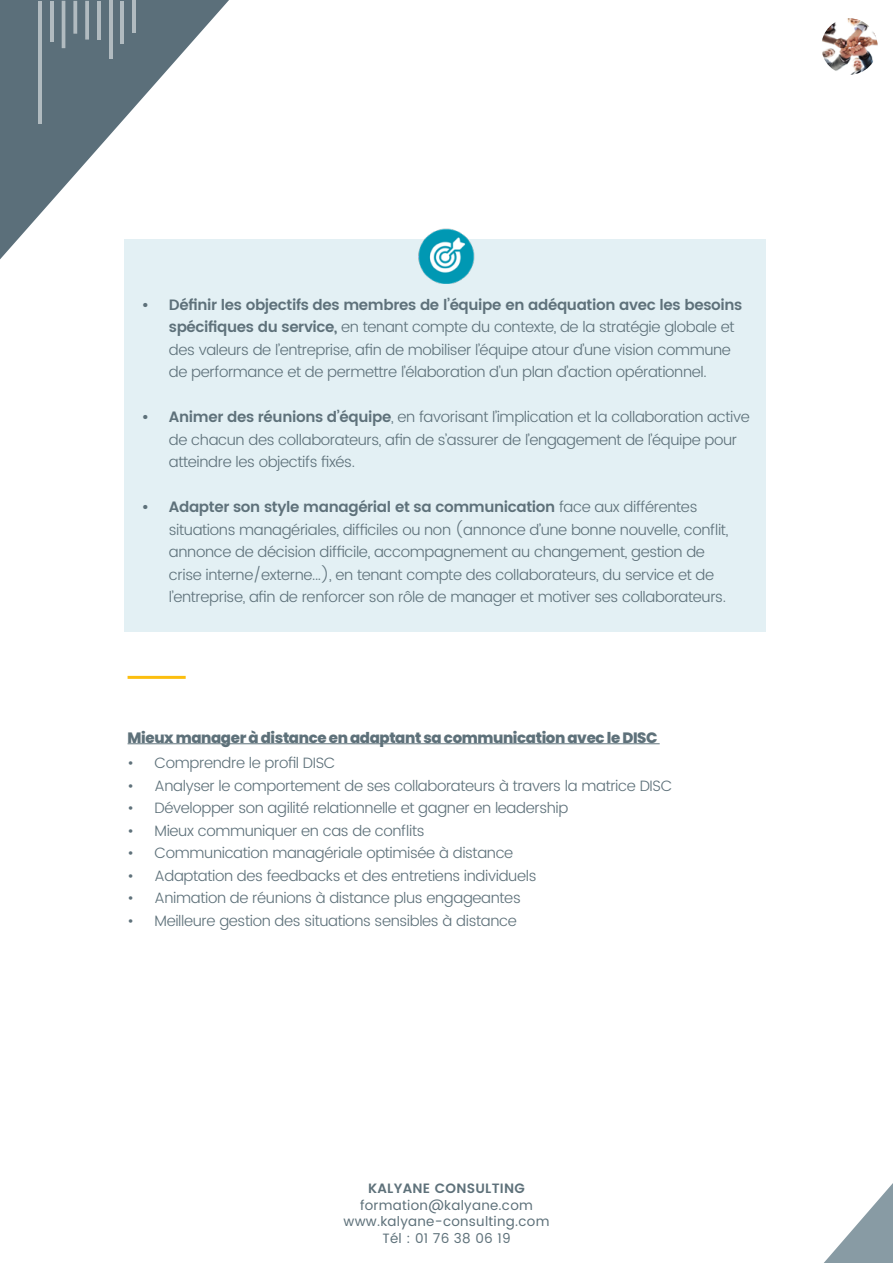
<style>
.page{position:relative;width:893px;height:1263px;background:#fff}
.page>*{position:absolute;margin:0;border:0;box-sizing:border-box;transform-origin:0 0}
.t1{font:300 15px/22.5px "Poppins";letter-spacing:-.025em;color:#5e717a}
.t2{font:800 15px "Poppins";letter-spacing:-.025em;color:#5e717a}
.t3{font:13.5px/16.5px "Poppins";letter-spacing:.02em;color:#5e717a;text-align:center}
.t4{font:600 13.5px "Poppins";letter-spacing:.02em;color:#5e717a}
.s1{font-weight:600}
</style>
<div class="page">
<svg style="left:824px;top:1183px;width:69px;height:80px"></svg>
<svg style="left:0;top:0;width:229px;height:259px;fill:#5e727d"></svg>
<hr style="left:38px;top:1px;width:4px;height:122px;background:#b1bbc0">
<hr style="left:132px;top:1px;width:4px;height:32px;background:#b1bbc0">
<hr style="left:121px;top:1px;width:3px;height:43px;background:#fff">
<hr style="left:50px;top:1px;width:4px;height:41px;background:#b1bbc0">
<hr style="left:62px;top:1px;width:3px;height:47px;background:#fff">
<svg style="left:73px;top:1px;width:4px;height:33px"></svg>
<svg style="left:85px;top:1px;width:4px;height:39px"></svg>
<hr style="left:97px;top:1px;width:4px;height:39px;background:#b1bbc0">
<hr style="left:109px;top:1px;width:4px;height:58px;background:#b1bbc0">
<img style="left:821px;top:18px;width:57px;height:57px;border-radius:28px">
<div style="left:124px;top:239px;width:641px;height:392px;background:#e3f0f4"></div>
<img style="left:418px;top:229px;width:57px;height:55px">
<hr style="left:128px;top:743px;width:532px;height:1px;background:#5e717a">
<hr style="left:128px;top:676px;width:58px;height:3px;background:#fcbe0e">
<p class="t1" style="left:169px;top:294px;width:575px;text-indent:-27px"><span class="s1">• Définir les objectifs des membres de l’équipe en adéquation avec les besoins spécifiques du service,</span> en tenant compte du contexte, de la stratégie globale et des valeurs de l’entreprise, afin de mobiliser l’équipe atour d’une vision commune de performance et de permettre l’élaboration d’un plan d’action opérationnel.</p>
<p class="t1" style="left:169px;top:406px;width:582px;text-indent:-27px"><span class="s1">• Animer des réunions d’équipe</span>, en favorisant l’implication et la collaboration active de chacun des collaborateurs, afin de s’assurer de l’engagement de l’équipe pour atteindre les objectifs fixés.</p>
<p class="t1" style="left:169px;top:496px;width:561px;text-indent:-27px"><span class="s1">• Adapter son style managérial et sa communication</span> face aux différentes situations managériales, difficiles ou non (annonce d’une bonne nouvelle, conflit, annonce de décision difficile, accompagnement au changement, gestion de crise interne/externe...), en tenant compte des collaborateurs, du service et de l’entreprise, afin de renforcer son rôle de manager et motiver ses collaborateurs.</p>
<p class="t2" style="left:128px;top:729px;width:531px">Mieux manager à distance en adaptant sa communication avec le DISC</p>
<p class="t1" style="left:128px;top:752px;width:210px">• Comprendre le profil DISC</p>
<p class="t1" style="left:128px;top:775px;width:546px">• Analyser le comportement de ses collaborateurs à travers la matrice DISC</p>
<p class="t1" style="left:128px;top:797px;width:442px">• Développer son agilité relationnelle et gagner en leadership</p>
<p class="t1" style="left:128px;top:820px;width:298px">• Mieux communiquer en cas de conflits</p>
<p class="t1" style="left:128px;top:842px;width:387px">• Communication managériale optimisée à distance</p>
<p class="t1" style="left:128px;top:865px;width:410px">• Adaptation des feedbacks et des entretiens individuels</p>
<p class="t1" style="left:128px;top:887px;width:395px">• Animation de réunions à distance plus engageantes</p>
<p class="t1" style="left:128px;top:910px;width:391px">• Meilleure gestion des situations sensibles à distance</p>
<p class="t4" style="left:368px;top:1178px;width:158px">KALYANE CONSULTING</p>
<p class="t3" style="left:344px;top:1197px;width:207px">formation@kalyane.com www.kalyane-consulting.com<br>Tél : 01 76 38 06 19</p>
</div>
